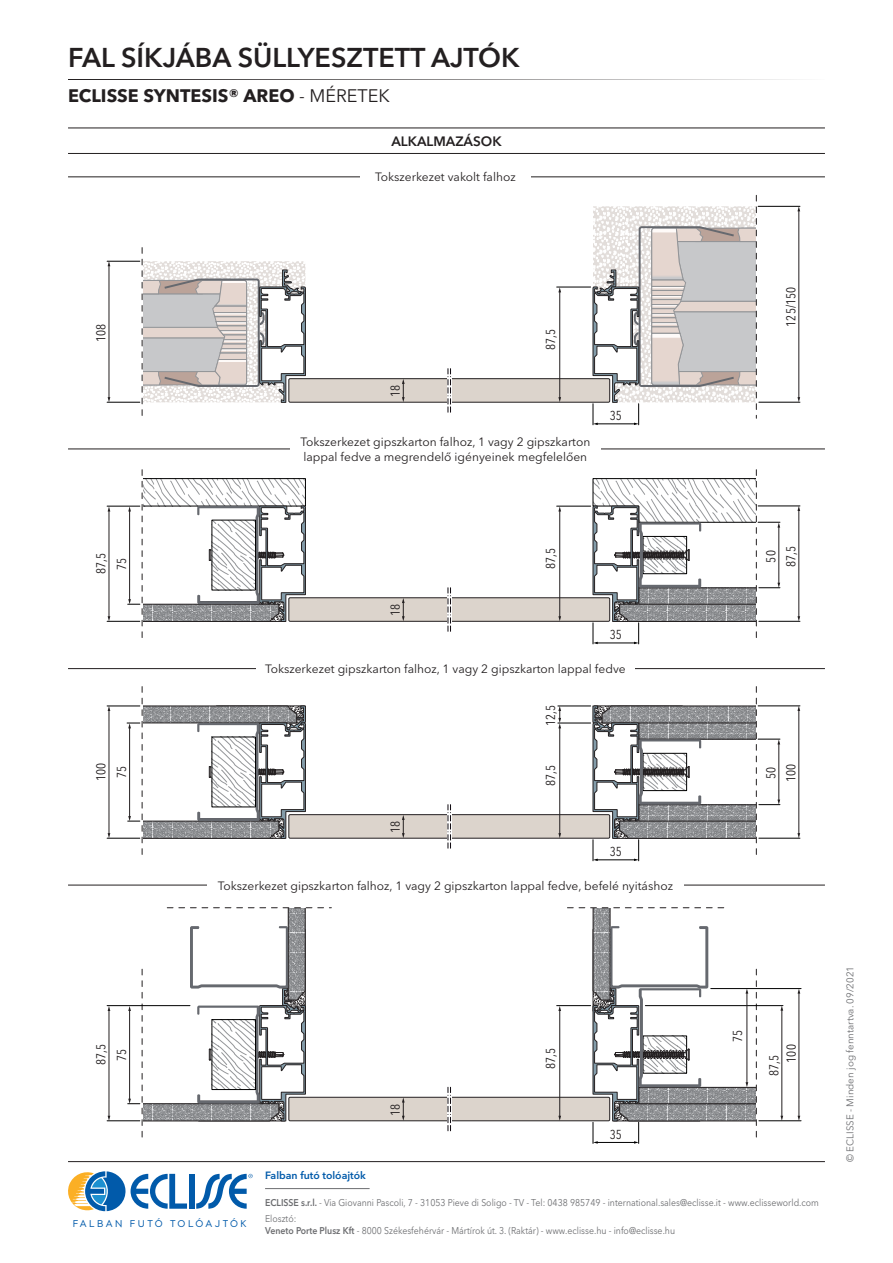
<style>
.page{position:relative;width:893px;height:1263px;background:#fff}
.page>*{position:absolute;margin:0;border:0;box-sizing:border-box;transform-origin:0 0}
.t1{font:600 27px "Avenir Next LT Pro";color:#231f20}
.t2{font:700 18px "Avenir Next LT Pro";color:#231f20}
.t3{font:600 13.5px "Avenir Next LT Pro";color:#231f20}
.t4{font:condensed 12.9px/20.5px "Avenir Next LT Pro";color:#231f20}
.t5{font:12px/14.4px "Avenir Next LT Pro";color:#231f20}
.t6{font:600 10.5px "Avenir Next LT Pro";color:#015aaa}
.t7{font:9.9px "Soin Sans Pro";letter-spacing:.26em;color:#015aaa}
.t8{font:9.75px/16.2px "Avenir Next LT Pro";color:#6c6d70;scale:.9 1}
.t9{font:9.75px "Avenir Next LT Pro";color:#6c6d70}
.s1{font-weight:400}
.s2{font-weight:600}
</style>
<div class="page">
<hr style="left:265px;top:1188px;width:105px;height:1px;background:#6c6d70">
<div style="left:289px;top:815px;width:321px;height:23px;background:#dcd4cc"></div>
<div style="left:289px;top:814px;width:321px;height:24px;border:1px solid #231f20"></div>
<svg style="left:447px;top:813px;width:1px;height:26px"></svg>
<svg style="left:448px;top:805px;width:3px;height:43px"></svg>
<svg style="left:402px;top:815px;width:3px;height:23px"></svg>
<hr style="left:558px;top:706px;width:33px;height:1px;background:#000">
<hr style="left:558px;top:723px;width:33px;height:1px;background:#000">
<hr style="left:559px;top:727px;width:1px;height:107px;background:#231f20">
<svg style="left:558px;top:833px;width:3px;height:5px"></svg>
<svg style="left:558px;top:706px;width:3px;height:22px"></svg>
<hr style="left:107px;top:706px;width:33px;height:1px;background:#000">
<hr style="left:107px;top:838px;width:33px;height:1px;background:#000">
<hr style="left:109px;top:710px;width:1px;height:124px;background:#231f20">
<svg style="left:127px;top:686px;width:179px;height:169px"></svg>
<svg style="left:593px;top:686px;width:187px;height:175px"></svg>
<hr style="left:759px;top:838px;width:41px;height:1px;background:#000">
<hr style="left:758px;top:706px;width:42px;height:1px;background:#000">
<hr style="left:799px;top:710px;width:1px;height:124px;background:#231f20">
<svg style="left:797px;top:706px;width:3px;height:5px"></svg>
<svg style="left:797px;top:833px;width:3px;height:5px"></svg>
<div style="left:289px;top:598px;width:321px;height:23px;background:#dcd4cc"></div>
<div style="left:289px;top:597px;width:321px;height:24px;border:1px solid #231f20"></div>
<svg style="left:447px;top:596px;width:1px;height:26px"></svg>
<svg style="left:448px;top:588px;width:3px;height:43px"></svg>
<svg style="left:402px;top:598px;width:3px;height:23px"></svg>
<hr style="left:557px;top:506px;width:34px;height:1px;background:#000">
<hr style="left:559px;top:511px;width:1px;height:106px;background:#231f20">
<svg style="left:558px;top:506px;width:3px;height:5px"></svg>
<svg style="left:558px;top:616px;width:3px;height:5px"></svg>
<hr style="left:107px;top:621px;width:33px;height:1px;background:#000">
<hr style="left:107px;top:506px;width:33px;height:1px;background:#000">
<hr style="left:109px;top:511px;width:1px;height:106px;background:#231f20">
<hr style="left:759px;top:621px;width:41px;height:1px;background:#000">
<hr style="left:758px;top:506px;width:42px;height:1px;background:#000">
<hr style="left:799px;top:510px;width:1px;height:107px;background:#231f20">
<svg style="left:797px;top:506px;width:3px;height:5px"></svg>
<svg style="left:797px;top:616px;width:3px;height:5px"></svg>
<svg style="left:128px;top:470px;width:178px;height:168px"></svg>
<svg style="left:593px;top:470px;width:187px;height:174px"></svg>
<div style="left:289px;top:1097px;width:321px;height:24px;background:#dcd4cc"></div>
<div style="left:289px;top:1097px;width:321px;height:24px;border:1px solid #231f20"></div>
<svg style="left:447px;top:1097px;width:1px;height:25px"></svg>
<svg style="left:448px;top:1087px;width:3px;height:44px"></svg>
<svg style="left:402px;top:1097px;width:3px;height:24px"></svg>
<hr style="left:557px;top:1005px;width:34px;height:1px;background:#000">
<hr style="left:559px;top:1010px;width:1px;height:107px;background:#231f20">
<svg style="left:558px;top:1006px;width:3px;height:5px"></svg>
<svg style="left:558px;top:1116px;width:3px;height:5px"></svg>
<hr style="left:107px;top:1120px;width:33px;height:1px;background:#000">
<hr style="left:107px;top:1005px;width:83px;height:1px;background:#000">
<hr style="left:109px;top:1010px;width:1px;height:107px;background:#231f20">
<svg style="left:128px;top:907px;width:203px;height:231px"></svg>
<hr style="left:645px;top:1005px;width:138px;height:1px;background:#000">
<svg style="left:567px;top:907px;width:193px;height:237px"></svg>
<hr style="left:759px;top:1120px;width:42px;height:1px;background:#000">
<hr style="left:711px;top:988px;width:90px;height:1px;background:#000">
<hr style="left:782px;top:1010px;width:1px;height:107px;background:#231f20">
<svg style="left:780px;top:1006px;width:3px;height:5px"></svg>
<svg style="left:780px;top:1116px;width:3px;height:5px"></svg>
<hr style="left:799px;top:993px;width:1px;height:124px;background:#231f20">
<div style="left:289px;top:379px;width:321px;height:23px;background:#dcd4cc"></div>
<div style="left:289px;top:378px;width:321px;height:24px;border:1px solid #231f20"></div>
<svg style="left:447px;top:377px;width:1px;height:26px"></svg>
<svg style="left:448px;top:369px;width:3px;height:43px"></svg>
<svg style="left:135px;top:248px;width:171px;height:168px"></svg>
<svg style="left:402px;top:379px;width:3px;height:23px"></svg>
<hr style="left:557px;top:287px;width:34px;height:1px;background:#000">
<hr style="left:559px;top:291px;width:1px;height:107px;background:#231f20">
<svg style="left:558px;top:287px;width:3px;height:5px"></svg>
<svg style="left:558px;top:397px;width:3px;height:5px"></svg>
<hr style="left:107px;top:402px;width:33px;height:1px;background:#000">
<hr style="left:107px;top:261px;width:33px;height:1px;background:#000">
<hr style="left:109px;top:265px;width:1px;height:133px;background:#231f20">
<svg style="left:593px;top:195px;width:170px;height:230px"></svg>
<hr style="left:759px;top:402px;width:41px;height:1px;background:#000">
<hr style="left:758px;top:206px;width:42px;height:1px;background:#000">
<hr style="left:799px;top:210px;width:1px;height:188px;background:#231f20">
<svg style="left:797px;top:397px;width:3px;height:5px"></svg>
<div style="left:189px;top:1174px;width:6px;height:35px;background:#015aaa"></div>
<svg style="left:68px;top:1171px;width:119px;height:40px"></svg>
<svg style="left:196px;top:1174px;width:57px;height:35px"></svg>
<hr style="left:68px;top:128px;width:757px;height:1px;background:#231f20">
<hr style="left:68px;top:153px;width:757px;height:1px;background:#231f20">
<hr style="left:68px;top:668px;width:757px;height:1px;background:#231f20">
<hr style="left:68px;top:449px;width:757px;height:1px;background:#231f20">
<hr style="left:68px;top:885px;width:757px;height:1px;background:#231f20">
<hr style="left:68px;top:177px;width:757px;height:1px;background:#231f20">
<div style="left:256px;top:658px;width:379px;height:21px;background:#fff"></div>
<div style="left:290px;top:437px;width:311px;height:24px;background:#fff"></div>
<div style="left:207px;top:875px;width:476px;height:20px;background:#fff"></div>
<div style="left:360px;top:167px;width:170px;height:20px;background:#fff"></div>
<hr style="left:68px;top:79px;width:757px;height:1px;background:#231f20">
<hr style="left:68px;top:1161px;width:757px;height:1px;background:#231f20">
<h1 class="t1" style="left:68px;top:41px;width:453px">FAL SÍKJÁBA SÜLLYESZTETT AJTÓK</h1>
<h2 class="t2" style="left:68px;top:85px;width:323px">ECLISSE SYNTESIS® AREO <span class="s1">- MÉRETEK</span></h2>
<p class="t3" style="left:391px;top:133px;width:112px">ALKALMAZÁSOK</p>
<p class="t5" style="left:375px;top:170px;width:142px">Tokszerkezet vakolt falhoz</p>
<p class="t4" style="left:91px;top:342px;width:20px;rotate:-90deg">108</p>
<p class="t4" style="left:540px;top:350px;width:22px;rotate:-90deg">87,5</p>
<p class="t4" style="left:385px;top:397px;width:14px;rotate:-90deg">18</p>
<p class="t5" style="left:300px;top:435px;width:291px">Tokszerkezet gipszkarton falhoz, 1 vagy 2 gipszkarton lappal fedve a megrendelő igényeinek megfelelően</p>
<p class="t4" style="left:610px;top:405px;width:14px">35</p>
<p class="t4" style="left:781px;top:327px;width:41px;rotate:-90deg">125/150</p>
<p class="t4" style="left:111px;top:570px;width:14px;rotate:-90deg">75</p>
<p class="t4" style="left:540px;top:569px;width:22px;rotate:-90deg">87,5</p>
<p class="t4" style="left:781px;top:567px;width:22px;rotate:-90deg">87,5</p>
<p class="t4" style="left:91px;top:574px;width:22px;rotate:-90deg">87,5</p>
<p class="t4" style="left:761px;top:562px;width:14px;rotate:-90deg">50</p>
<p class="t4" style="left:385px;top:616px;width:14px;rotate:-90deg">18</p>
<p class="t4" style="left:610px;top:624px;width:14px">35</p>
<p class="t5" style="left:265px;top:662px;width:362px">Tokszerkezet gipszkarton falhoz, 1 vagy 2 gipszkarton lappal fedve</p>
<p class="t4" style="left:540px;top:726px;width:22px;rotate:-90deg">12,5</p>
<p class="t4" style="left:91px;top:781px;width:20px;rotate:-90deg">100<br>75</p>
<p class="t4" style="left:540px;top:786px;width:22px;rotate:-90deg">87,5</p>
<p class="t4" style="left:385px;top:833px;width:14px;rotate:-90deg">18</p>
<p class="t4" style="left:610px;top:841px;width:14px">35</p>
<p class="t5" style="left:218px;top:878px;width:457px">Tokszerkezet gipszkarton falhoz, 1 vagy 2 gipszkarton lappal fedve, befelé nyitáshoz</p>
<p class="t4" style="left:761px;top:782px;width:20px;line-height:20px;rotate:-90deg">50<br>100</p>
<p class="t4" style="left:91px;top:1065px;width:22px;text-align:center;rotate:-90deg">87,5<br>75</p>
<p class="t4" style="left:540px;top:1069px;width:22px;rotate:-90deg">87,5</p>
<p class="t4" style="left:385px;top:1116px;width:14px;rotate:-90deg">18</p>
<p class="t4" style="left:610px;top:1124px;width:14px">35</p>
<p class="t4" style="left:727px;top:1042px;width:14px;rotate:-90deg">75</p>
<p class="t4" style="left:765px;top:1062px;width:20px;line-height:17.1px;text-indent:-13px;rotate:-90deg">87,5<br>100</p>
<p class="t7" style="left:73px;top:1218px;width:175px">FALBAN FUTÓ TOLÓAJTÓK</p>
<p class="t6" style="left:265px;top:1169px;width:102px">Falban futó tolóajtók</p>
<p class="t8" style="left:265px;top:1194px;width:617px"><span class="s2">ECLISSE s.r.l.</span> - Via Giovanni Pascoli, 7 - 31053 Pieve di Soligo - TV - Tel: 0438 985749 - international.sales@eclisse.it - www.eclisseworld.com<br>Elosztó:</p>
<p class="t8" style="left:265px;top:1222px;width:457px"><span class="s2">Veneto Porte Plusz Kft</span> - 8000 Székesfehérvár - Mártírok út. 3. (Raktár) - www.eclisse.hu - info@eclisse.hu</p>
<p class="t9" style="left:844px;top:1162px;width:197px;rotate:-90deg">© ECLISSE - Minden jog fenntartva. 09/2021</p>
</div>
